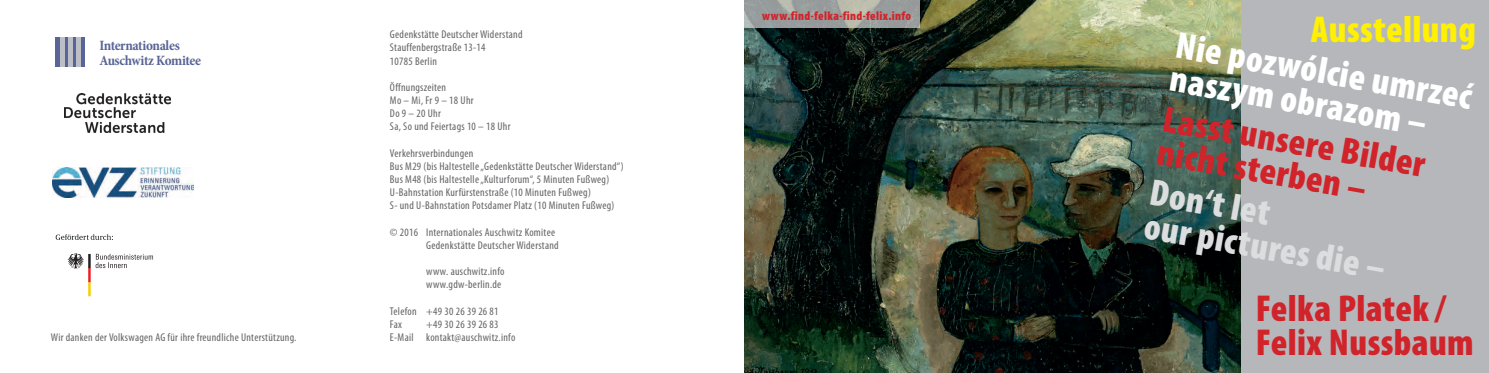
<style>
.page{position:relative;width:1489px;height:373px;background:#fff}
.page>*{position:absolute;margin:0;border:0;box-sizing:border-box;transform-origin:0 0}
.t1{font:900 condensed 37.5px/33.8px "Myriad Pro";letter-spacing:.01em;color:#d1232a}
.t2{font:900 condensed 37.5px/33.8px "Myriad Pro";color:#fff}
.t3{font:900 condensed 37.5px/33.8px "Myriad Pro";color:#dcdddf}
.t4{font:900 condensed 37.5px "Myriad Pro";letter-spacing:.01em;color:#fff101}
.t5{font:700 condensed 14.25px/14.9px "Minion Pro";letter-spacing:-.025em;color:#596497}
.t6{font:900 condensed 12.5px "Myriad Pro";letter-spacing:.025em;color:#d1232a}
.t7{font:condensed 11.25px/13.1px "Myriad Pro";letter-spacing:.025em;color:#636366}
</style>
<div class="page">
<div style="left:1240px;top:0;width:248px;height:372px;background:#b6b7bb"></div>
<img style="left:744px;top:0;width:496px;height:372px">
<svg style="left:67px;top:253px;width:86px;height:43px"></svg>
<svg style="left:56px;top:234px;width:57px;height:5px"></svg>
<svg style="left:56px;top:37px;width:29px;height:29px"></svg>
<hr style="left:68px;top:37px;width:4px;height:29px;background:#bdbfc7">
<hr style="left:77px;top:37px;width:4px;height:29px;background:#bdbfc7">
<hr style="left:60px;top:37px;width:4px;height:29px;background:#bdbfc7">
<img style="left:52px;top:167px;width:142px;height:30px">
<img style="left:64px;top:94px;width:107px;height:38px">
<svg style="left:744px;top:0;width:175px;height:27px;background:#9ea2a0"></svg>
<p class="t5" style="left:99px;top:38px;width:103px">Internationales<br>Auschwitz Komitee</p>
<p class="t7" style="left:51px;top:330px;width:247px">Wir danken der Volkswagen AG für ihre freundliche Unterstützung.</p>
<p class="t7" style="left:390px;top:28px;width:134px">Gedenkstätte Deutscher Widerstand<br>Stauffenbergstraße 13-14<br>10785 Berlin</p>
<p class="t7" style="left:390px;top:80px;width:122px">Öffnungszeiten<br>Mo – Mi, Fr 9 – 18 Uhr<br>Do 9 – 20 Uhr<br>Sa, So und Feiertags 10 – 18 Uhr</p>
<p class="t7" style="left:390px;top:146px;width:235px">Verkehrsverbindungen<br>Bus M29 (bis Haltestelle „Gedenkstätte Deutscher Widerstand“)<br>Bus M48 (bis Haltestelle „Kulturforum“, 5 Minuten Fußweg)<br>U-Bahnstation Kurfürstenstraße (10 Minuten Fußweg)<br>S- und U-Bahnstation Potsdamer Platz (10 Minuten Fußweg)</p>
<p class="t7" style="left:426px;top:225px;width:134px;text-indent:-36px">© 2016 Internationales Auschwitz Komitee<br>Gedenkstätte Deutscher Widerstand</p>
<p class="t7" style="left:426px;top:264px;width:80px">www. auschwitz.info www.gdw-berlin.de</p>
<p class="t7" style="left:390px;top:303px;width:110px">Telefon +49 30 26 39 26 81<br>Fax</p>
<p class="t7" style="left:390px;top:317px;width:127px;text-indent:36px">+49 30 26 39 26 83<br>E-Mail kontakt@auschwitz.info</p>
<p class="t6" style="left:762px;top:8px;width:150px">www.find-felka-find-felix.info</p>
<h1 class="t4" style="left:1310px;top:5px;width:166px">Ausstellung</h1>
<h1 class="t2" style="left:1179px;top:27px;width:301px;rotate:10deg">Nie pozwólcie umrzeć naszym obrazom –</h1>
<h1 class="t1" style="left:1166px;top:100px;width:267px;rotate:10deg">Lasst unsere Bilder nicht sterben –</h1>
<h1 class="t3" style="left:1153px;top:174px;width:246px;rotate:10deg">Don‘t let<br>our pictures die –</h1>
<h1 class="t1" style="left:1255px;top:289px;width:219px">Felka Platek /<br>Felix Nussbaum</h1>
</div>
